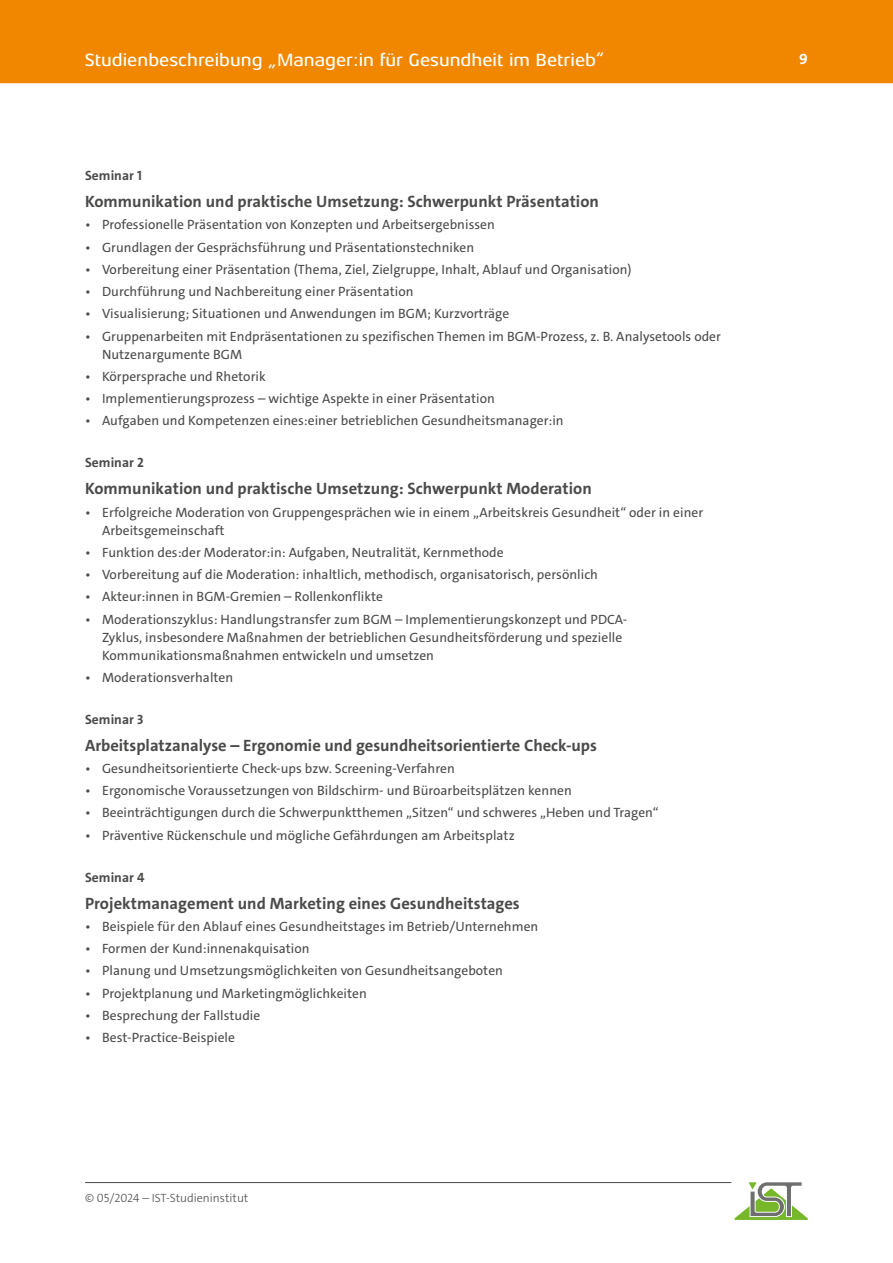
<style>
.page{position:relative;width:893px;height:1263px;background:#fff}
.page>*{position:absolute;margin:0;border:0;box-sizing:border-box;transform-origin:0 0}
.t1{font:500 18px "Aeonis LT Pro";color:#fff}
.t2{font:700 16.5px "The Sans C4 s";letter-spacing:.005em;color:#4a4a49}
.t3{font:700 15px "The Sans C4 s";color:#fff}
.t4{font:13.5px/18px "The Sans C4 s";letter-spacing:.005em;color:#4a4a49}
.t5{font:700 13.5px "The Sans C4 s";letter-spacing:.005em;color:#4a4a49}
.t6{font:300 12px "The Sans C4 s";color:#4a4a49}
</style>
<div class="page">
<hr style="left:85px;top:1182px;width:646px;height:1px;background:#4a4a49">
<svg style="left:734px;top:1182px;width:74px;height:38px"></svg>
<div style="left:0;top:0;width:893px;height:83px;background:#f18700"></div>
<h1 class="t1" style="left:85px;top:50px;width:522px">Studienbeschreibung „Manager:in für Gesundheit im Betrieb“</h1>
<p class="t3" style="left:799px;top:49px;width:10px">9</p>
<p class="t5" style="left:85px;top:167px;width:58px">Seminar 1</p>
<p class="t2" style="left:85px;top:191px;width:515px">Kommunikation und praktische Umsetzung: Schwerpunkt Präsentation</p>
<p class="t4" style="left:85px;top:216px;width:411px">• Professionelle Präsentation von Konzepten und Arbeitsergebnissen</p>
<p class="t4" style="left:85px;top:238px;width:391px">• Grundlagen der Gesprächsführung und Präsentationstechniken</p>
<p class="t4" style="left:85px;top:260px;width:548px">• Vorbereitung einer Präsentation (Thema, Ziel, Zielgruppe, Inhalt, Ablauf und Organisation)</p>
<p class="t4" style="left:85px;top:283px;width:330px">• Durchführung und Nachbereitung einer Präsentation</p>
<p class="t4" style="left:85px;top:305px;width:426px">• Visualisierung; Situationen und Anwendungen im BGM; Kurzvorträge</p>
<p class="t4" style="left:102px;top:327px;width:620px;text-indent:-17px">• Gruppenarbeiten mit Endpräsentationen zu spezifischen Themen im BGM-Prozess, z. B. Analysetools oder<br>Nutzenargumente BGM</p>
<p class="t4" style="left:85px;top:367px;width:182px">• Körpersprache und Rhetorik</p>
<p class="t4" style="left:85px;top:390px;width:411px">• Implementierungsprozess – wichtige Aspekte in einer Präsentation</p>
<p class="t4" style="left:85px;top:412px;width:480px">• Aufgaben und Kompetenzen eines:einer betrieblichen Gesundheitsmanager:in</p>
<p class="t5" style="left:85px;top:454px;width:60px">Seminar 2</p>
<p class="t2" style="left:85px;top:478px;width:508px">Kommunikation und praktische Umsetzung: Schwerpunkt Moderation</p>
<p class="t4" style="left:102px;top:503px;width:603px;text-indent:-17px">• Erfolgreiche Moderation von Gruppengesprächen wie in einem „Arbeitskreis Gesundheit“ oder in einer<br>Arbeitsgemeinschaft</p>
<p class="t4" style="left:85px;top:543px;width:420px">• Funktion des:der Moderator:in: Aufgaben, Neutralität, Kernmethode</p>
<p class="t4" style="left:85px;top:566px;width:514px">• Vorbereitung auf die Moderation: inhaltlich, methodisch, organisatorisch, persönlich</p>
<p class="t4" style="left:85px;top:588px;width:300px">• Akteur:innen in BGM-Gremien – Rollenkonflikte</p>
<p class="t4" style="left:102px;top:610px;width:527px;text-indent:-17px">• Moderationszyklus: Handlungstransfer zum BGM – Implementierungskonzept und PDCA-<br>Zyklus, insbesondere Maßnahmen der betrieblichen Gesundheitsförderung und spezielle<br>Kommunikationsmaßnahmen entwickeln und umsetzen</p>
<p class="t4" style="left:85px;top:668px;width:150px">• Moderationsverhalten</p>
<p class="t5" style="left:85px;top:710px;width:60px">Seminar 3</p>
<p class="t2" style="left:85px;top:734px;width:514px">Arbeitsplatzanalyse – Ergonomie und gesundheitsorientierte Check-ups</p>
<p class="t4" style="left:85px;top:759px;width:371px">• Gesundheitsorientierte Check-ups bzw. Screening-Verfahren</p>
<p class="t4" style="left:85px;top:782px;width:488px">• Ergonomische Voraussetzungen von Bildschirm- und Büroarbeitsplätzen kennen</p>
<p class="t4" style="left:85px;top:804px;width:575px">• Beeinträchtigungen durch die Schwerpunktthemen „Sitzen“ und schweres „Heben und Tragen“</p>
<p class="t4" style="left:85px;top:826px;width:431px">• Präventive Rückenschule und mögliche Gefährdungen am Arbeitsplatz</p>
<p class="t5" style="left:85px;top:868px;width:61px">Seminar 4</p>
<p class="t2" style="left:85px;top:892px;width:436px">Projektmanagement und Marketing eines Gesundheitstages</p>
<p class="t4" style="left:85px;top:917px;width:455px">• Beispiele für den Ablauf eines Gesundheitstages im Betrieb/Unternehmen</p>
<p class="t4" style="left:85px;top:940px;width:226px">• Formen der Kund:innenakquisation</p>
<p class="t4" style="left:85px;top:962px;width:419px">• Planung und Umsetzungsmöglichkeiten von Gesundheitsangeboten</p>
<p class="t4" style="left:85px;top:984px;width:283px">• Projektplanung und Marketingmöglichkeiten</p>
<p class="t4" style="left:85px;top:1006px;width:177px">• Besprechung der Fallstudie</p>
<p class="t4" style="left:85px;top:1029px;width:151px">• Best-Practice-Beispiele</p>
<p class="t6" style="left:85px;top:1190px;width:165px">© 05/2024 – IST-Studieninstitut</p>
</div>
